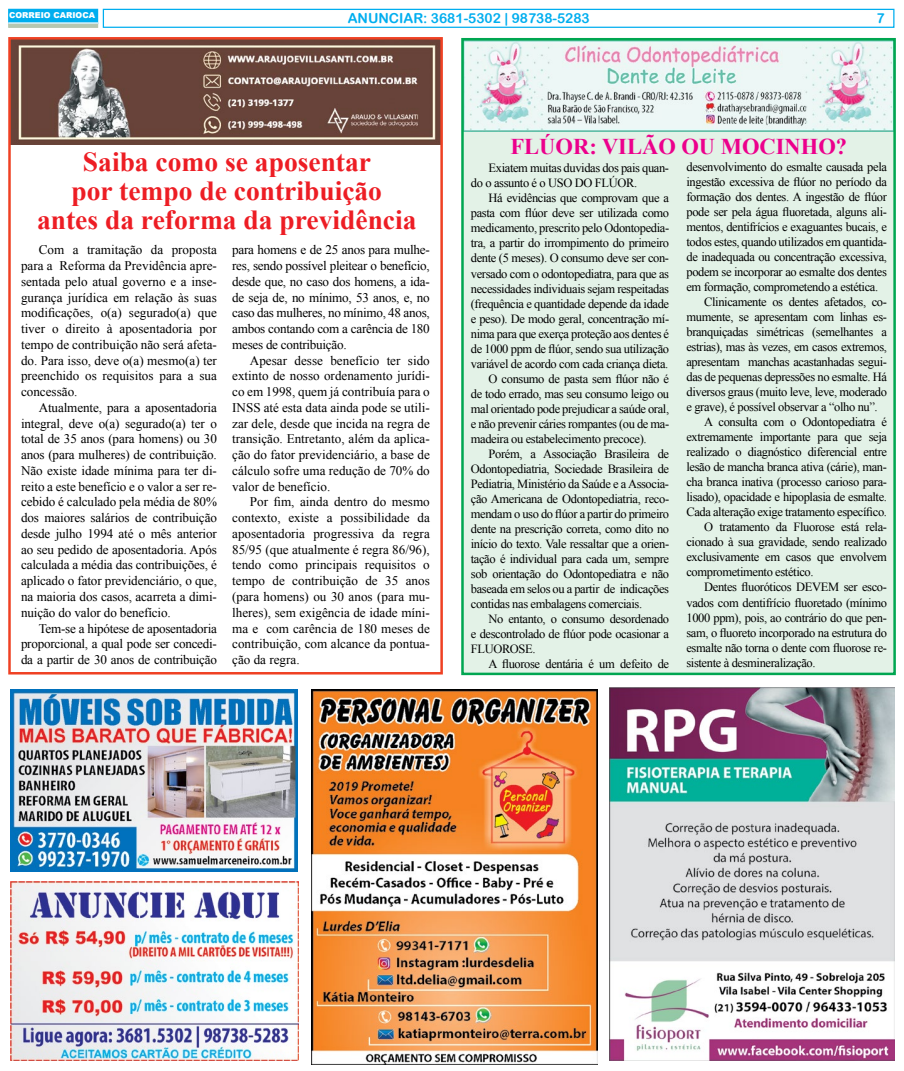
<style>
.page{position:relative;width:904px;height:1071px;background:#fff}
.page>*{position:absolute;margin:0;border:0;box-sizing:border-box;transform-origin:0 0}
.t1{font:700 27.5px/28.8px "Times New Roman";color:#ed1d24;text-align:center}
.t2{font:700 22.5px "Times New Roman";color:#ec008c}
.t3{font:13.75px "Arial Rounded MT Bold";color:#00aeef}
.t4{font:13.12px/15.8px "Times New Roman";letter-spacing:-.005em;color:#000;text-align:justify}
.t5{font:12.5px/15px "Times New Roman";letter-spacing:-.03em;color:#000}
.t6{font:900 8.12px "Arial";color:#fff}
</style>
<div class="page">
<div style="left:462px;top:39px;width:432px;height:634px;background:#e3f2e7"></div>
<div style="left:103px;top:9px;width:791px;height:19px;border:1px solid #00aeef"></div>
<div style="left:8px;top:9px;width:90px;height:15px;background:#00aeef"></div>
<div style="left:8px;top:23px;width:90px;height:5px;background:#b6c7b1"></div>
<hr style="left:8px;top:22px;width:90px;height:2px;background:#fff">
<img style="left:464px;top:41px;width:428px;height:90px">
<div style="left:461px;top:38px;width:434px;height:637px;border:2px solid #00a651"></div>
<img style="left:11px;top:40px;width:429px;height:104px">
<div style="left:8px;top:37px;width:435px;height:637px;border:2px solid #ef4123"></div>
<img style="left:312px;top:689px;width:285px;height:374px">
<img style="left:610px;top:687px;width:284px;height:373px">
<img style="left:10px;top:689px;width:288px;height:181px">
<img style="left:10px;top:881px;width:289px;height:179px">
<p class="t6" style="left:9px;top:9px;width:87px">CORREIO CARIOCA</p>
<p class="t3" style="left:348px;top:10px;width:243px">ANUNCIAR: 3681-5302 | 98738-5283</p>
<p class="t3" style="left:876px;top:10px;width:10px">7</p>
<h1 class="t1" style="left:37px;top:147px;width:381px">Saiba como se aposentar<br>por tempo de contribuição<br>antes da reforma da previdência</h1>
<p class="t4" style="left:21px;top:242px;width:197px;text-indent:18px">Com a tramitação da proposta para a Reforma da Previdência apre&shy;sentada pelo atual governo e a inse&shy;gurança jurídica em relação às suas modificações, o(a) segurado(a) que tiver o direito à aposentadoria por tempo de contribuição não será afeta&shy;do. Para isso, deve o(a) mesmo(a) ter preenchido os requisitos para a sua concessão.</p>
<p class="t4" style="left:21px;top:399px;width:197px;text-indent:18px">Atualmente, para a aposentadoria integral, deve o(a) segurado(a) ter o total de 35 anos (para homens) ou 30 anos (para mulheres) de contribuição.<br>Não existe idade mínima para ter di&shy;reito a este benefício e o valor a ser re&shy;cebido é calculado pela média de 80% dos maiores salários de contribuição desde julho 1994 até o mês anterior ao seu pedido de aposentadoria. Após calculada a média das contribuições, é aplicado o fator previdenciário, o que, na maioria dos casos, acarreta a dimi&shy;nuição do valor do benefício.</p>
<p class="t4" style="left:21px;top:620px;width:197px;text-indent:18px">Tem-se a hipótese de aposentadoria proporcional, a qual pode ser concedi&shy;da a partir de 30 anos de contribuição</p>
<p class="t4" style="left:232px;top:242px;width:199px">para homens e de 25 anos para mulhe&shy;res, sendo possível pleitear o benefício, desde que, no caso dos homens, a ida&shy;de seja de, no mínimo, 53 anos, e, no caso das mulheres, no mínimo, 48 anos, ambos contando com a carência de 180 meses de contribuição.</p>
<p class="t4" style="left:232px;top:352px;width:199px;text-indent:18px">Apesar desse benefício ter sido extinto de nosso ordenamento jurídi&shy;co em 1998, quem já contribuía para o INSS até esta data ainda pode se utili&shy;zar dele, desde que incida na regra de transição. Entretanto, além da aplica&shy;ção do fator previdenciário, a base de cálculo sofre uma redução de 70% do valor de benefício.</p>
<p class="t4" style="left:232px;top:494px;width:199px;text-indent:18px">Por fim, ainda dentro do mesmo contexto, existe a possibilidade da aposentadoria progressiva da regra 85/95 (que atualmente é regra 86/96), tendo como principais requisitos o tempo de contribuição de 35 anos (para homens) ou 30 anos (para mu&shy;lheres), sem exigência de idade míni&shy;ma e com carência de 180 meses de contribuição, com alcance da pontua&shy;ção da regra.</p>
<h2 class="t2" style="left:510px;top:131px;width:338px">FLÚOR: VILÃO OU MOCINHO?</h2>
<p class="t5" style="left:471px;top:160px;width:200px;text-indent:18px">Exiatem muitas duvidas dos pais quan&shy;do o assunto é o USO DO FLÚOR.</p>
<p class="t5" style="left:488px;top:190px;width:182px">Há evidências que comprovam que a</p>
<p class="t5" style="left:471px;top:205px;width:200px">pasta com flúor deve ser utilizada como</p>
<p class="t5" style="left:471px;top:220px;width:200px">medicamento, prescrito pelo Odontopedia-</p>
<p class="t5" style="left:471px;top:235px;width:200px">tra, a partir do irrompimento do primeiro</p>
<p class="t5" style="left:471px;top:250px;width:200px">dente (5 meses). O consumo deve ser con-</p>
<p class="t5" style="left:471px;top:265px;width:200px">versado com o odontopediatra, para que as</p>
<p class="t5" style="left:471px;top:280px;width:200px">necessidades individuais sejam respeitadas</p>
<p class="t5" style="left:471px;top:295px;width:200px">(frequência e quantidade depende da idade</p>
<p class="t5" style="left:471px;top:310px;width:200px">e peso). De modo geral, concentração mí-</p>
<p class="t5" style="left:471px;top:325px;width:200px">nima para que exerça proteção aos dentes é</p>
<p class="t5" style="left:471px;top:340px;width:200px">de 1000 ppm de flúor, sendo sua utilização</p>
<p class="t5" style="left:471px;top:355px;width:199px">variável de acordo com cada criança dieta.</p>
<p class="t5" style="left:488px;top:370px;width:182px">O consumo de pasta sem flúor não é</p>
<p class="t5" style="left:471px;top:385px;width:200px">de todo errado, mas seu consumo leigo ou</p>
<p class="t5" style="left:471px;top:400px;width:200px">mal orientado pode prejudicar a saúde oral,</p>
<p class="t5" style="left:471px;top:415px;width:200px">e não prevenir cáries rompantes (ou de ma-</p>
<p class="t5" style="left:471px;top:430px;width:177px">madeira ou estabelecimento precoce).</p>
<p class="t5" style="left:488px;top:445px;width:182px">Porém, a Associação Brasileira de</p>
<p class="t5" style="left:471px;top:460px;width:200px">Odontopediatria, Sociedade Brasileira de</p>
<p class="t5" style="left:471px;top:475px;width:200px">Pediatria, Ministério da Saúde e a Associa-</p>
<p class="t5" style="left:471px;top:490px;width:200px">ção Americana de Odontopediatria, reco-</p>
<p class="t5" style="left:471px;top:505px;width:200px">mendam o uso do flúor a partir do primeiro</p>
<p class="t5" style="left:471px;top:520px;width:200px">dente na prescrição correta, como dito no</p>
<p class="t5" style="left:471px;top:535px;width:200px">início do texto. Vale ressaltar que a orien-</p>
<p class="t5" style="left:471px;top:550px;width:200px">tação é individual para cada um, sempre</p>
<p class="t5" style="left:471px;top:565px;width:200px">sob orientação do Odontopediatra e não</p>
<p class="t5" style="left:471px;top:580px;width:200px">baseada em selos ou a partir de indicações</p>
<p class="t5" style="left:471px;top:595px;width:173px">contidas nas embalagens comerciais.</p>
<p class="t5" style="left:488px;top:610px;width:182px">No entanto, o consumo desordenado</p>
<p class="t5" style="left:471px;top:625px;width:200px">e descontrolado de flúor pode ocasionar a</p>
<p class="t5" style="left:471px;top:640px;width:66px">FLUOROSE.</p>
<p class="t5" style="left:488px;top:655px;width:182px">A fluorose dentária é um defeito de</p>
<p class="t5" style="left:686px;top:159px;width:202px">desenvolvimento do esmalte causada pela</p>
<p class="t5" style="left:686px;top:174px;width:202px">ingestão excessiva de flúor no período da</p>
<p class="t5" style="left:686px;top:189px;width:202px">formação dos dentes. A ingestão de flúor</p>
<p class="t5" style="left:686px;top:204px;width:202px">pode ser pela água fluoretada, alguns ali-</p>
<p class="t5" style="left:686px;top:219px;width:202px">mentos, dentifrícios e exaguantes bucais, e</p>
<p class="t5" style="left:686px;top:234px;width:202px">todos estes, quando utilizados em quantida-</p>
<p class="t5" style="left:686px;top:249px;width:202px">de inadequada ou concentração excessiva,</p>
<p class="t5" style="left:686px;top:264px;width:202px">podem se incorporar ao esmalte dos dentes</p>
<p class="t5" style="left:686px;top:279px;width:193px">em formação, comprometendo a estética.</p>
<p class="t5" style="left:704px;top:294px;width:184px">Clinicamente os dentes afetados, co-</p>
<p class="t5" style="left:686px;top:309px;width:202px">mumente, se apresentam com linhas es-</p>
<p class="t5" style="left:686px;top:324px;width:202px">branquiçadas simétricas (semelhantes a</p>
<p class="t5" style="left:686px;top:339px;width:202px">estrias), mas às vezes, em casos extremos,</p>
<p class="t5" style="left:686px;top:354px;width:202px">apresentam manchas acastanhadas segui-</p>
<p class="t5" style="left:686px;top:369px;width:202px">das de pequenas depressões no esmalte. Há</p>
<p class="t5" style="left:686px;top:384px;width:202px">diversos graus (muito leve, leve, moderado</p>
<p class="t5" style="left:686px;top:399px;width:193px">e grave), é possível observar a “olho nu”.</p>
<p class="t5" style="left:704px;top:414px;width:184px">A consulta com o Odontopediatra é</p>
<p class="t5" style="left:686px;top:429px;width:202px">extremamente importante para que seja</p>
<p class="t5" style="left:686px;top:444px;width:202px">realizado o diagnóstico diferencial entre</p>
<p class="t5" style="left:686px;top:459px;width:202px">lesão de mancha branca ativa (cárie), man-</p>
<p class="t5" style="left:686px;top:474px;width:202px">cha branca inativa (processo carioso para-</p>
<p class="t5" style="left:686px;top:489px;width:202px">lisado), opacidade e hipoplasia de esmalte.</p>
<p class="t5" style="left:686px;top:504px;width:202px">Cada alteração exige tratamento específico.</p>
<p class="t5" style="left:704px;top:519px;width:184px">O tratamento da Fluorose está rela-</p>
<p class="t5" style="left:686px;top:534px;width:202px">cionado à sua gravidade, sendo realizado</p>
<p class="t5" style="left:686px;top:549px;width:202px">exclusivamente em casos que envolvem</p>
<p class="t5" style="left:686px;top:564px;width:129px">comprometimento estético.</p>
<p class="t5" style="left:704px;top:579px;width:184px">Dentes fluoróticos DEVEM ser esco-</p>
<p class="t5" style="left:686px;top:594px;width:202px">vados com dentifrício fluoretado (mínimo</p>
<p class="t5" style="left:686px;top:609px;width:202px">1000 ppm), pois, ao contrário do que pen-</p>
<p class="t5" style="left:686px;top:624px;width:202px">sam, o fluoreto incorporado na estrutura do</p>
<p class="t5" style="left:686px;top:639px;width:202px">esmalte não torna o dente com fluorose re-</p>
<p class="t5" style="left:686px;top:654px;width:131px">sistente à desmineralização.</p>
</div>
